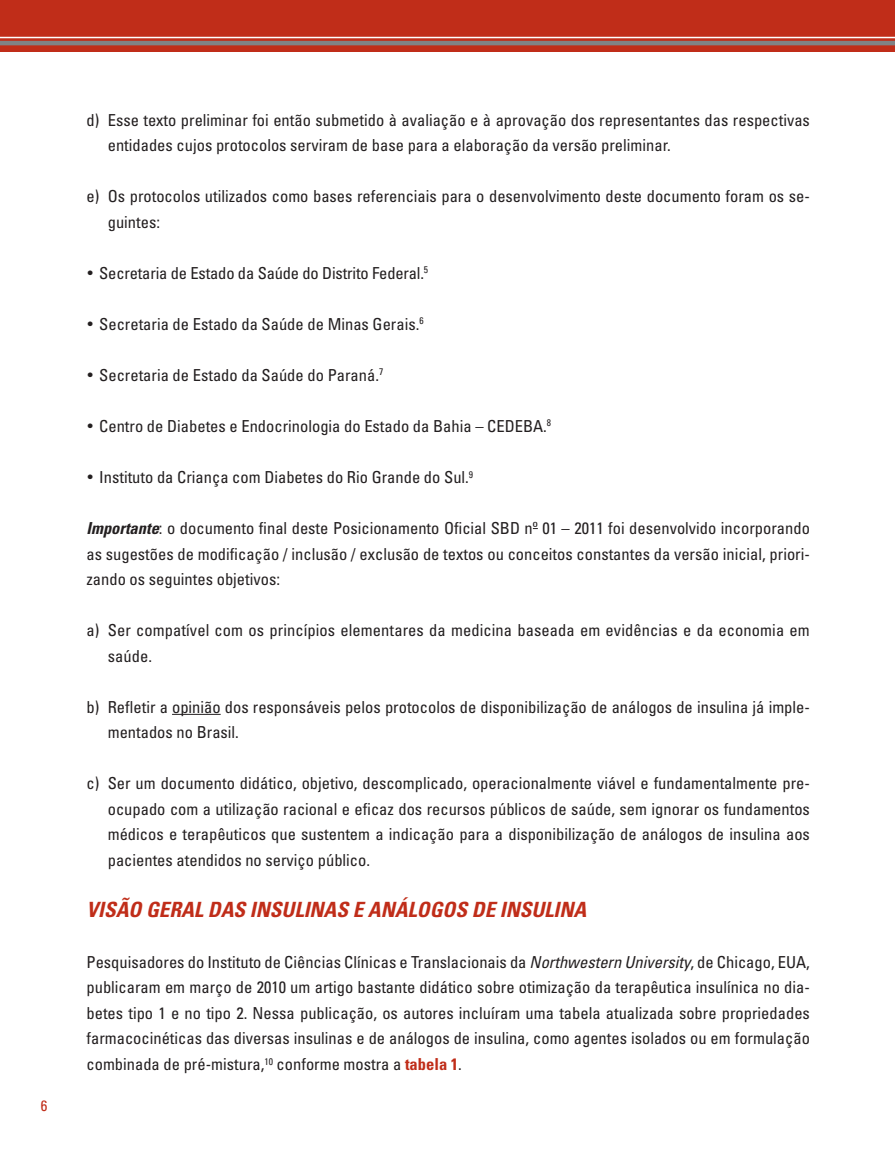
<style>
.page{position:relative;width:895px;height:1149px;background:#fff}
.page>*{position:absolute;margin:0;border:0;box-sizing:border-box;transform-origin:0 0}
.t1{font:italic 700 condensed 21px "Univers LT Std";color:#c02d19}
.t2{font:condensed 16.5px/25.5px "Univers LT Std";color:#231f20}
.t3{font:condensed 15px "Univers LT Std";color:#c02d19}
.s1{font-weight:700;font-style:italic}
.s2{font-style:italic}
.s3{font-weight:700;color:#c02d19}
</style>
<div class="page">
<div style="left:0;top:0;width:894px;height:51px;background:#c02d19"></div>
<hr style="left:0;top:41px;width:894px;height:4px;background:#808285">
<hr style="left:0;top:37px;width:894px;height:1px;background:#fff">
<hr style="left:172px;top:713px;width:48px;height:1px;background:#231f20">
<p class="t3" style="left:41px;top:1099px;width:8px">6</p>
<p class="t2" style="left:108px;top:108px;width:703px;text-indent:-21px">d) Esse texto preliminar foi então submetido à avaliação e à aprovação dos representantes das respectivas entidades cujos protocolos serviram de base para a elaboração da versão preliminar.</p>
<p class="t2" style="left:108px;top:185px;width:703px;text-indent:-21px">e) Os protocolos utilizados como bases referenciais para o desenvolvimento deste documento foram os se&shy;guintes:</p>
<p class="t2" style="left:86px;top:261px;width:343px">• Secretaria de Estado da Saúde do Distrito Federal.<sup>5</sup></p>
<p class="t2" style="left:86px;top:312px;width:338px">• Secretaria de Estado da Saúde de Minas Gerais.<sup>6</sup></p>
<p class="t2" style="left:86px;top:363px;width:298px">• Secretaria de Estado da Saúde do Paraná.<sup>7</sup></p>
<p class="t2" style="left:86px;top:414px;width:466px">• Centro de Diabetes e Endocrinologia do Estado da Bahia – CEDEBA.<sup>8</sup></p>
<p class="t2" style="left:86px;top:465px;width:388px">• Instituto da Criança com Diabetes do Rio Grande do Sul.<sup>9</sup></p>
<p class="t2" style="left:86px;top:516px;width:724px;text-align:justify"><span class="s1">Importante</span>: o documento final deste Posicionamento Oficial SBD nº 01 – 2011 foi desenvolvido incorporando as sugestões de modificação / inclusão / exclusão de textos ou conceitos constantes da versão inicial, priori&shy;zando os seguintes objetivos:</p>
<p class="t2" style="left:108px;top:618px;width:703px;text-indent:-21px">a) Ser compatível com os princípios elementares da medicina baseada em evidências e da economia em saúde.</p>
<p class="t2" style="left:108px;top:695px;width:703px;text-indent:-21px">b) Refletir a opinião dos responsáveis pelos protocolos de disponibilização de análogos de insulina já imple&shy;mentados no Brasil.</p>
<p class="t2" style="left:108px;top:771px;width:703px;text-align:justify;text-indent:-21px">c) Ser um documento didático, objetivo, descomplicado, operacionalmente viável e fundamentalmente pre&shy;ocupado com a utilização racional e eficaz dos recursos públicos de saúde, sem ignorar os fundamentos médicos e terapêuticos que sustentem a indicação para a disponibilização de análogos de insulina aos pacientes atendidos no serviço público.</p>
<p class="t1" style="left:86px;top:900px;width:501px">VISÃO GERAL DAS INSULINAS E ANÁLOGOS DE INSULINA</p>
<p class="t2" style="left:86px;top:950px;width:724px;text-align:justify">Pesquisadores do Instituto de Ciências Clínicas e Translacionais da <span class="s2">Northwestern University</span>, de Chicago, EUA, publicaram em março de 2010 um artigo bastante didático sobre otimização da terapêutica insulínica no dia&shy;betes tipo 1 e no tipo 2. Nessa publicação, os autores incluíram uma tabela atualizada sobre propriedades farmacocinéticas das diversas insulinas e de análogos de insulina, como agentes isolados ou em formulação combinada de pré-mistura,<sup>10</sup> conforme mostra a <span class="s3">tabela 1</span>.</p>
</div>
